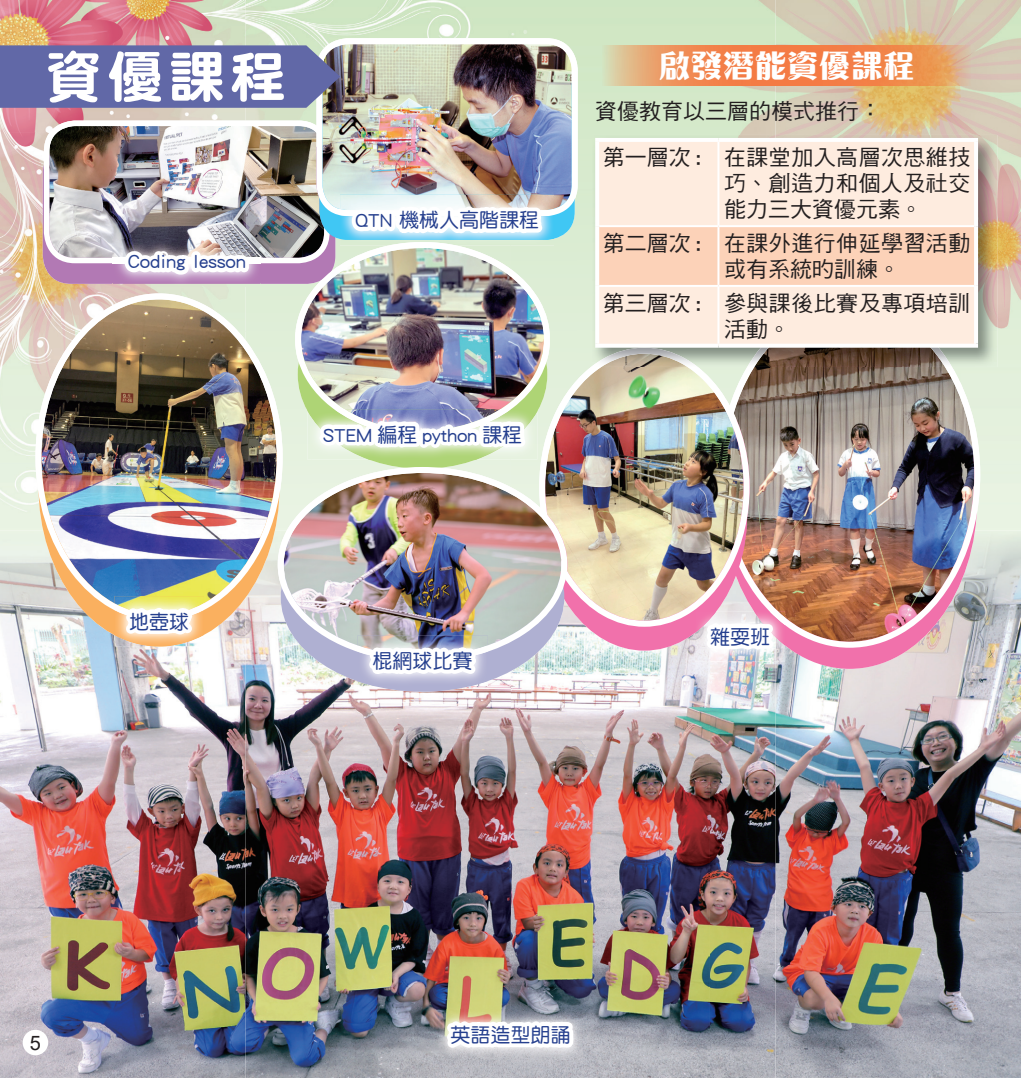
<style>
.page{position:relative;width:1021px;height:1078px;background:#fff}
.page>*{position:absolute;margin:0;border:0;box-sizing:border-box;transform-origin:0 0}
.t1{font:56px "DF Yuan Std W9";color:#fff}
.t2{font:800 32px "M Gentle HK";color:#fff}
.t3{font:22px/26.4px "DF Hei Std W5";letter-spacing:.02em;color:#231f20}
.t4{font:22px "DF Hei Std W5";color:#231f20}
.t5{font:20px "DF Yuan Std W5";color:#253f8e}
.t6{font:20px "Arial";color:#231f20}
</style>
<div class="page">
<img style="left:0;top:0;width:245px;height:45px">
<img style="left:0;top:287px;width:61px;height:243px">
<img style="left:61px;top:287px;width:184px;height:6px">
<img style="left:775px;top:0;width:245px;height:198px">
<img style="left:980px;top:198px;width:40px;height:332px">
<img style="left:245px;top:0;width:132px;height:45px">
<div style="left:377px;top:0;width:398px;height:66px;background:#d0e6c3"></div>
<img style="left:577px;top:66px;width:198px;height:132px">
<img style="left:529px;top:216px;width:47px;height:251px">
<img style="left:245px;top:287px;width:50px;height:44px">
<img style="left:245px;top:331px;width:66px;height:746px">
<img style="left:0;top:530px;width:122px;height:547px">
<img style="left:185px;top:621px;width:60px;height:456px">
<img style="left:122px;top:646px;width:63px;height:431px">
<img style="left:898px;top:530px;width:122px;height:547px">
<img style="left:775px;top:647px;width:123px;height:430px">
<img style="left:710px;top:669px;width:65px;height:408px">
<img style="left:311px;top:662px;width:66px;height:415px">
<img style="left:511px;top:626px;width:199px;height:451px">
<img style="left:377px;top:671px;width:134px;height:406px">
<div style="left:722px;top:328px;width:255px;height:340px;background:#f171ab;border-radius:50%"></div>
<img style="left:749px;top:367px;width:231px;height:280px">
<div style="left:541px;top:376px;width:206px;height:274px;background:#f171ab;border-radius:50%"></div>
<img style="left:539px;top:347px;width:210px;height:279px">
<img style="left:695px;top:632px;width:4px;height:29px">
<img style="left:695px;top:611px;width:4px;height:21px">
<img style="left:699px;top:517px;width:86px;height:152px">
<img style="left:316px;top:38px;width:261px;height:178px">
<img style="left:546px;top:195px;width:8px;height:50px">
<img style="left:602px;top:45px;width:368px;height:40px">
<img style="left:0;top:45px;width:546px;height:242px">
<img style="left:592px;top:135px;width:405px;height:232px">
<img style="left:747px;top:347px;width:205px;height:20px">
<img style="left:592px;top:347px;width:105px;height:20px">
<div style="left:599px;top:142px;width:375px;height:201px;background:#feecdf"></div>
<div style="left:599px;top:227px;width:375px;height:58px;background:#fcd2b8"></div>
<hr style="left:717px;top:142px;width:2px;height:83px;background:#fff">
<hr style="left:599px;top:225px;width:119px;height:2px;background:#fff">
<hr style="left:718px;top:225px;width:256px;height:2px;background:#fff">
<hr style="left:717px;top:227px;width:2px;height:58px;background:#fff">
<hr style="left:599px;top:285px;width:119px;height:2px;background:#fff">
<hr style="left:718px;top:285px;width:256px;height:2px;background:#fff">
<hr style="left:717px;top:287px;width:2px;height:56px;background:#fff">
<hr style="left:595px;top:138px;width:123px;height:4px;background:#fff">
<hr style="left:595px;top:142px;width:4px;height:84px;background:#fff">
<hr style="left:718px;top:138px;width:260px;height:4px;background:#fff">
<hr style="left:974px;top:142px;width:4px;height:84px;background:#fff">
<hr style="left:595px;top:226px;width:4px;height:60px;background:#fff">
<hr style="left:974px;top:226px;width:4px;height:60px;background:#fff">
<hr style="left:595px;top:286px;width:4px;height:57px;background:#fff">
<hr style="left:974px;top:286px;width:4px;height:57px;background:#fff">
<svg style="left:595px;top:343px;width:123px;height:4px"></svg>
<svg style="left:718px;top:343px;width:260px;height:4px"></svg>
<img style="left:295px;top:242px;width:255px;height:194px">
<img style="left:435px;top:1009px;width:150px;height:50px">
<svg style="left:443px;top:1014px;width:152px;height:39px"></svg>
<img style="left:35px;top:293px;width:248px;height:328px">
<img style="left:114px;top:596px;width:90px;height:7px">
<img style="left:114px;top:621px;width:90px;height:25px">
<img style="left:114px;top:603px;width:90px;height:18px">
<svg style="left:120px;top:597px;width:78px;height:45px"></svg>
<img style="left:278px;top:467px;width:289px;height:195px">
<img style="left:357px;top:635px;width:8px;height:10px">
<img style="left:357px;top:662px;width:8px;height:23px">
<img style="left:357px;top:645px;width:8px;height:17px">
<img style="left:365px;top:594px;width:132px;height:223px">
<img style="left:307px;top:409px;width:230px;height:50px">
<img style="left:312px;top:385px;width:217px;height:175px">
<div style="left:23px;top:1029px;width:25px;height:25px;background:#fff;border-radius:50%"></div>
<h1 class="t1" style="left:45px;top:46px;width:242px">資優課程</h1>
<h2 class="t2" style="left:658px;top:44px;width:257px">啟發潛能資優課程</h2>
<p class="t4" style="left:595px;top:99px;width:287px">資優教育以三層的模式推行：</p>
<p class="t5" style="left:128px;top:250px;width:119px">Coding lesson</p>
<p class="t5" style="left:129px;top:610px;width:61px">地壺球</p>
<p class="t5" style="left:355px;top:209px;width:186px">QTN 機械人高階課程</p>
<p class="t5" style="left:323px;top:423px;width:201px">STEM 編程 python 課程</p>
<p class="t3" style="left:724px;top:143px;width:248px;text-align:justify;text-indent:-121px">第一層次 : 在課堂加入高層次思維技巧、創造力和個人及社交能力三大資優元素。</p>
<p class="t3" style="left:724px;top:229px;width:248px;text-indent:-121px">第二層次 : 在課外進行伸延學習活動或有系統旳訓練。</p>
<p class="t3" style="left:724px;top:289px;width:248px;text-indent:-121px">第三層次 : 參與課後比賽及專項培訓活動。</p>
<p class="t5" style="left:372px;top:649px;width:101px">棍網球比賽</p>
<p class="t5" style="left:710px;top:625px;width:61px">雜耍班</p>
<p class="t6" style="left:30px;top:1028px;width:13px">5</p>
<p class="t5" style="left:450px;top:1023px;width:121px">英語造型朗誦</p>
</div>
